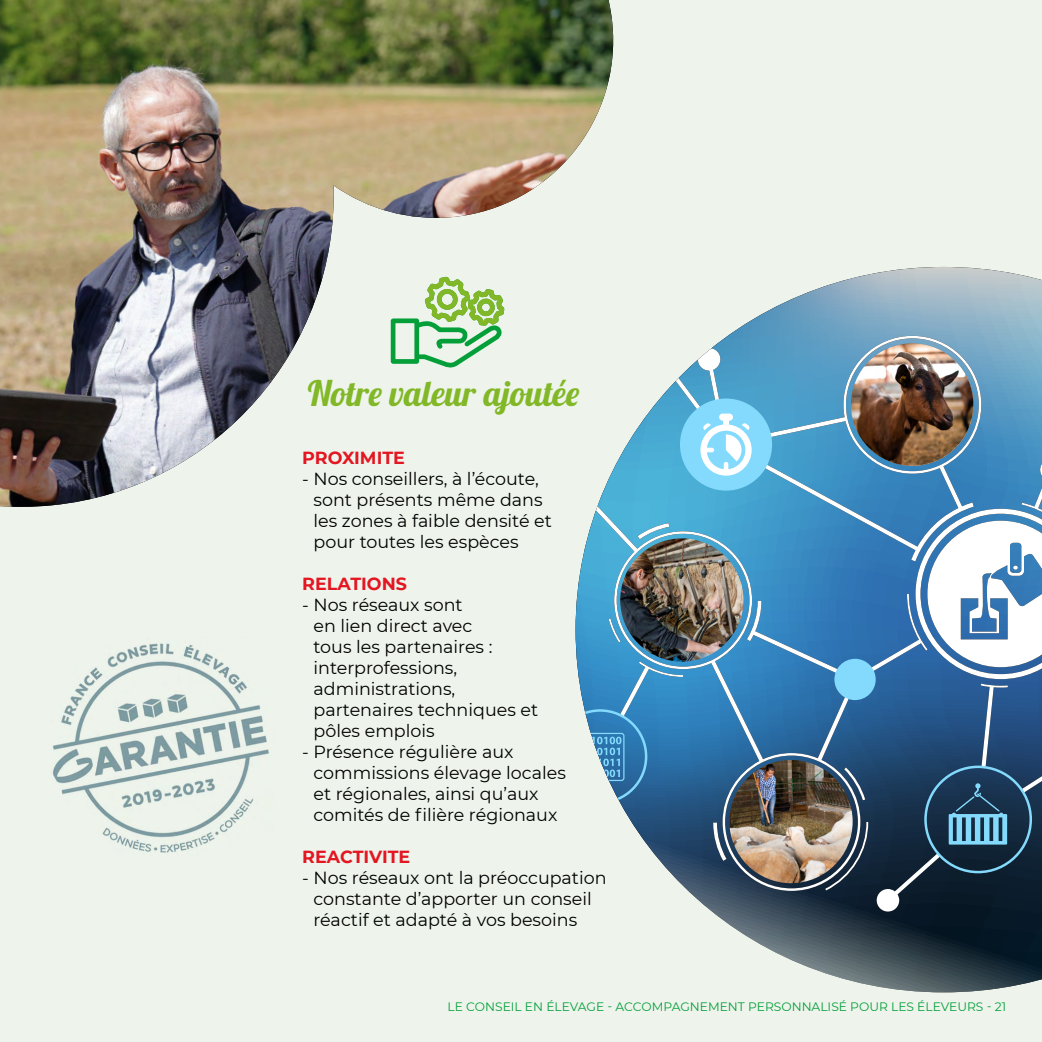
<style>
.page{position:relative;width:1042px;height:1042px;background:#eef4ec}
.page>*{position:absolute;margin:0;border:0;box-sizing:border-box;transform-origin:0 0}
.t1{font:35px "Lobster 1.4";color:#82b827}
.t2{font:17.5px/21px "Montserrat";color:#000}
.t3{font:700 17.5px "Montserrat";color:#e31622}
.t4{font:12.25px "Montserrat";color:#059f3a}
</style>
<div class="page">
<img style="left:0;top:0;width:614px;height:507px">
<svg style="left:388px;top:274px;width:119px;height:97px"></svg>
<svg style="left:575px;top:267px;width:467px;height:725px"></svg>
<svg style="left:575px;top:332px;width:467px;height:602px;background:#5e90b2"></svg>
<div style="left:834px;top:659px;width:41px;height:41px;background:#83dafc;border-radius:50%"></div>
<div style="left:680px;top:398px;width:92px;height:92px;background:#83dafc;border-radius:50%"></div>
<svg style="left:700px;top:413px;width:51px;height:63px"></svg>
<svg style="left:575px;top:709px;width:72px;height:95px"></svg>
<svg style="left:924px;top:765px;width:108px;height:108px;background:#2c506a"></svg>
<img style="left:620px;top:538px;width:123px;height:123px;border-radius:62px">
<img style="left:851px;top:343px;width:122px;height:123px;border-radius:61px">
<img style="left:729px;top:760px;width:123px;height:123px;border-radius:62px">
<img style="left:53px;top:643px;width:217px;height:210px">
<h1 class="t1" style="left:308px;top:371px;width:273px">Notre valeur ajoutée</h1>
<p class="t3" style="left:302px;top:445px;width:104px">PROXIMITE</p>
<p class="t2" style="left:313px;top:467px;width:240px;text-indent:-11px">- Nos conseillers, à l’écoute, sont présents même dans les zones à faible densité et pour toutes les espèces</p>
<p class="t3" style="left:302px;top:571px;width:106px">RELATIONS</p>
<p class="t2" style="left:313px;top:593px;width:226px;text-indent:-11px">- Nos réseaux sont<br>en lien direct avec<br>tous les partenaires : interprofessions, administrations, partenaires techniques et pôles emplois</p>
<p class="t2" style="left:313px;top:740px;width:254px;text-indent:-11px">- Présence régulière aux commissions élevage locales et régionales, ainsi qu’aux comités de filière régionaux</p>
<p class="t3" style="left:302px;top:844px;width:110px">REACTIVITE</p>
<p class="t2" style="left:313px;top:866px;width:295px;text-indent:-11px">- Nos réseaux ont la préoccupation constante d’apporter un conseil réactif et adapté à vos besoins</p>
<p class="t4" style="left:448px;top:998px;width:560px">LE CONSEIL EN ÉLEVAGE - ACCOMPAGNEMENT PERSONNALISÉ POUR LES ÉLEVEURS - 21</p>
</div>
